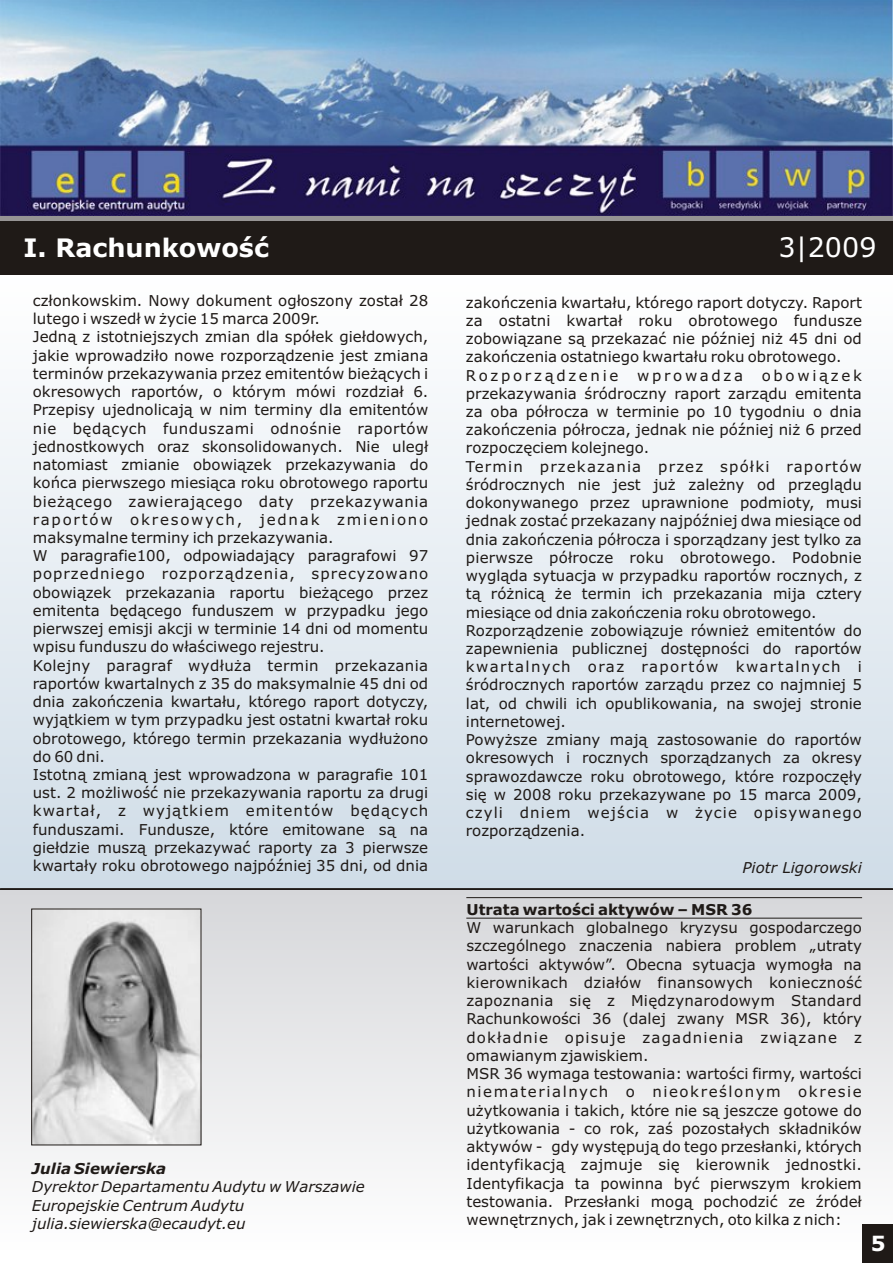
<style>
.page{position:relative;width:893px;height:1263px;background:#fff}
.page>*{position:absolute;margin:0;border:0;box-sizing:border-box;transform-origin:0 0}
.t1{font:27px "Verdana";color:#fff}
.t2{font:700 25.5px "Verdana";color:#fff}
.t3{font:700 21px "Verdana";color:#fff}
.t4{font:15px/18.3px "Verdana";color:#1f1a17}
.t5{font:italic 15px/18.3px "Verdana";color:#1f1a17}
.t6{font:700 15px "Verdana";color:#1f1a17}
.t7{font:italic 700 15px "Verdana";color:#1f1a17}
</style>
<div class="page">
<div style="left:0;top:889px;width:893px;height:364px;background:linear-gradient(to bottom,#d4d5d8,#fff)"></div>
<div style="left:862px;top:1224px;width:31px;height:39px;background:#1f1a17"></div>
<img style="left:33px;top:910px;width:166px;height:233px">
<div style="left:0;top:275px;width:893px;height:614px;background:linear-gradient(to bottom,#fff,#cfdce7)"></div>
<svg style="left:0;top:888px;width:893px;height:2px;background:#272321"></svg>
<div style="left:0;top:217px;width:893px;height:58px;background:#1f1a17"></div>
<div style="left:0;top:216px;width:893px;height:5px;background:#969494"></div>
<hr style="left:466px;top:897px;width:396px;height:1px;background:#1f1a17">
<hr style="left:466px;top:918px;width:396px;height:1px;background:#1f1a17">
<img style="left:0;top:0;width:893px;height:216px">
<h2 class="t2" style="left:24px;top:238px;width:247px">I. Rachunkowoœæ</h2>
<h1 class="t1" style="left:778px;top:236px;width:100px">3|2009</h1>
<p class="t4" style="left:33px;top:293px;width:397px">cz³onkowskim. Nowy dokument og³oszony zosta³ 28 lutego i wszed³ w ¿ycie 15 marca 2009r.<br>Jedn¹ z istotniejszych zmian dla spó³ek gie³dowych, jakie wprowadzi³o nowe rozporz¹dzenie jest zmiana terminów przekazywania przez emitentów bie¿¹cych i okresowych raportów, o którym mówi rozdzia³ 6.<br>Przepisy ujednolicaj¹ w nim terminy dla emitentów nie bêd¹cych funduszami odnoœnie raportów jednostkowych oraz skonsolidowanych. Nie uleg³ natomiast zmianie obowi¹zek przekazywania do koñca pierwszego miesi¹ca roku obrotowego raportu bie¿¹cego zawieraj¹cego daty przekazywania raportów okresowych, jednak zmieniono maksymalne terminy ich przekazywania.<br>W paragrafie100, odpowiadaj¹cy paragrafowi 97 poprzedniego rozporz¹dzenia, sprecyzowano obowi¹zek przekazania raportu bie¿¹cego przez emitenta bêd¹cego funduszem w przypadku jego pierwszej emisji akcji w terminie 14 dni od momentu wpisu funduszu do w³aœciwego rejestru.<br>Kolejny paragraf wyd³u¿a termin przekazania raportów kwartalnych z 35 do maksymalnie 45 dni od dnia zakoñczenia kwarta³u, którego raport dotyczy, wyj¹tkiem w tym przypadku jest ostatni kwarta³ roku obrotowego, którego termin przekazania wyd³u¿ono do 60 dni.<br>Istotn¹ zmian¹ jest wprowadzona w paragrafie 101 ust. 2 mo¿liwoœæ nie przekazywania raportu za drugi kwarta³, z wyj¹tkiem emitentów bêd¹cych funduszami. Fundusze, które emitowane s¹ na gie³dzie musz¹ przekazywaæ raporty za 3 pierwsze kwarta³y roku obrotowego najpóŸniej 35 dni, od dnia</p>
<p class="t4" style="left:466px;top:294px;width:398px">zakoñczenia kwarta³u, którego raport dotyczy. Raport za ostatni kwarta³ roku obrotowego fundusze zobowi¹zane s¹ przekazaæ nie póŸniej ni¿ 45 dni od zakoñczenia ostatniego kwarta³u roku obrotowego.<br>Rozporz¹dzenie wprowadza obowi¹zek przekazywania œródroczny raport zarz¹du emitenta za oba pó³rocza w terminie po 10 tygodniu o dnia zakoñczenia pó³rocza, jednak nie póŸniej ni¿ 6 przed rozpoczêciem kolejnego.<br>Termin przekazania przez spó³ki raportów œródrocznych nie jest ju¿ zale¿ny od przegl¹du dokonywanego przez uprawnione podmioty, musi jednak zostaæ przekazany najpóŸniej dwa miesi¹ce od dnia zakoñczenia pó³rocza i sporz¹dzany jest tylko za pierwsze pó³rocze roku obrotowego. Podobnie wygl¹da sytuacja w przypadku raportów rocznych, z t¹ ró¿nic¹ ¿e termin ich przekazania mija cztery miesi¹ce od dnia zakoñczenia roku obrotowego.<br>Rozporz¹dzenie zobowi¹zuje równie¿ emitentów do zapewnienia publicznej dostêpnoœci do raportów kwartalnych oraz raportów kwartalnych i œródrocznych raportów zarz¹du przez co najmniej 5 lat, od chwili ich opublikowania, na swojej stronie internetowej.<br>Powy¿sze zmiany maj¹ zastosowanie do raportów okresowych i rocznych sporz¹dzanych za okresy sprawozdawcze roku obrotowego, które rozpoczê³y siê w 2008 roku przekazywane po 15 marca 2009, czyli dniem wejœcia w ¿ycie opisywanego rozporz¹dzenia.</p>
<p class="t5" style="left:743px;top:859px;width:121px">Piotr Ligorowski</p>
<p class="t7" style="left:32px;top:1163px;width:136px">Julia Siewierska</p>
<p class="t5" style="left:32px;top:1179px;width:334px">Dyrektor Departamentu Audytu w Warszawie<br>Europejskie Centrum Audytu julia.siewierska@ecaudyt.eu</p>
<p class="t6" style="left:466px;top:903px;width:287px">Utrata wartoœci aktywów – MSR 36</p>
<p class="t4" style="left:466px;top:920px;width:397px">W warunkach globalnego kryzysu gospodarczego szczególnego znaczenia nabiera problem „utraty wartoœci aktywów”. Obecna sytuacja wymog³a na kierownikach dzia³ów finansowych koniecznoœæ zapoznania siê z Miêdzynarodowym Standard Rachunkowoœci 36 (dalej zwany MSR 36), który dok³adnie opisuje zagadnienia zwi¹zane z omawianym zjawiskiem.<br>MSR 36 wymaga testowania: wartoœci firmy, wartoœci niematerialnych o nieokreœlonym okresie u¿ytkowania i takich, które nie s¹ jeszcze gotowe do u¿ytkowania - co rok, zaœ pozosta³ych sk³adników aktywów - gdy wystêpuj¹ do tego przes³anki, których identyfikacj¹ zajmuje siê kierownik jednostki.<br>Identyfikacja ta powinna byæ pierwszym krokiem testowania. Przes³anki mog¹ pochodziæ ze Ÿróde³ wewnêtrznych, jak i zewnêtrznych, oto kilka z nich:</p>
<h3 class="t3" style="left:871px;top:1235px;width:16px">5</h3>
</div>
